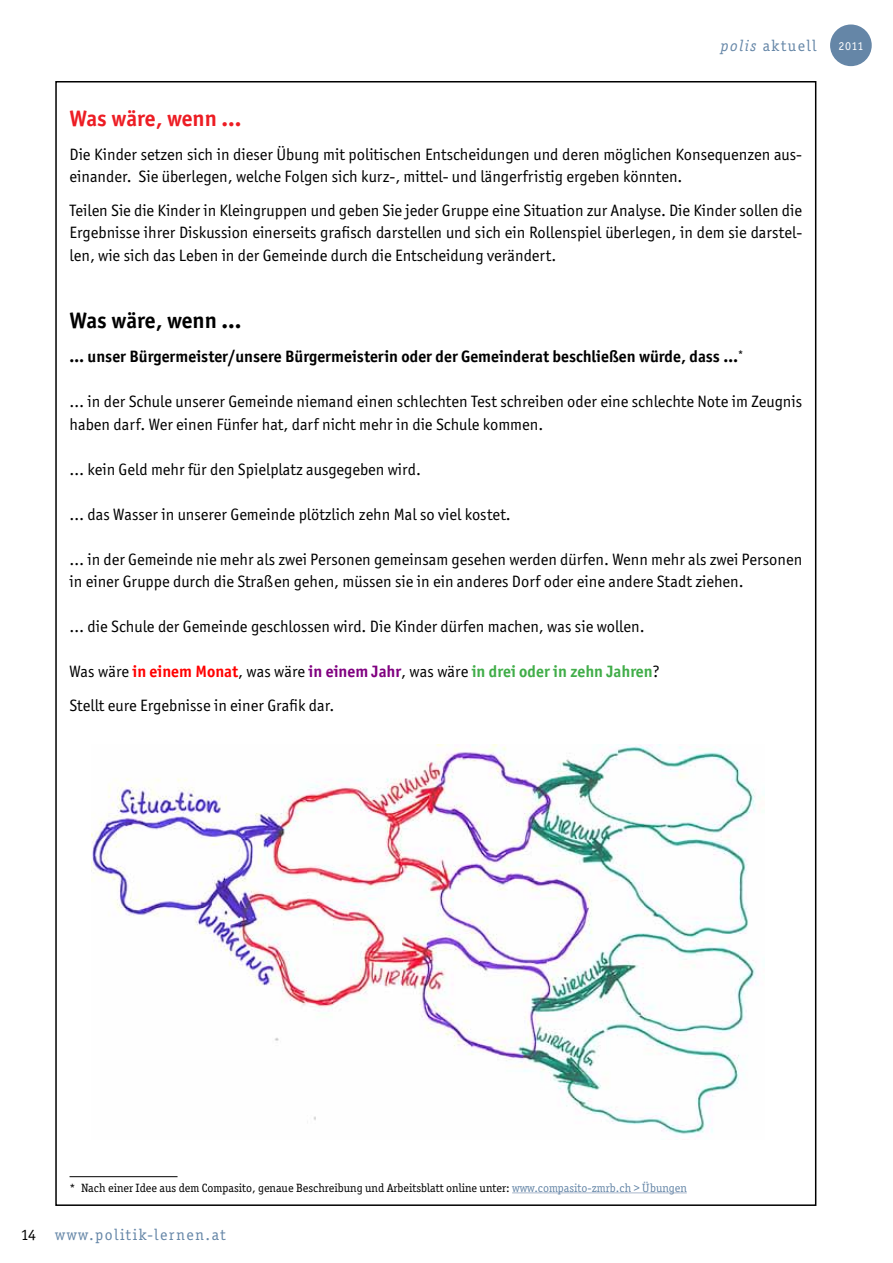
<style>
.page{position:relative;width:893px;height:1263px;background:#fff}
.page>*{position:absolute;margin:0;border:0;box-sizing:border-box;transform-origin:0 0}
.t1{font:700 22.5px "Officina San ITC";letter-spacing:-.005em;color:#ed1d24}
.t2{font:700 22.5px "Officina San ITC";letter-spacing:-.005em;color:#000}
.t3{font:16.5px/22.5px "Officina San ITC";color:#000}
.t4{font:700 16.5px "Officina San ITC";color:#000}
.t5{font:15.75px "Officina Ser ITC";letter-spacing:.1em;color:#6586a7}
.t6{font:15.75px "Officina Ser ITC";color:#000}
.t7{font:12px "Officina Ser ITC";color:#000}
.t8{font:12px "Officina Ser ITC";color:#fff}
.s1{font-style:italic}
.s2{font-weight:700;color:#f00}
.s3{font-weight:700;color:#800080}
.s4{font-weight:700;color:#41ad49}
.s5{color:#6586a7}
</style>
<div class="page">
<div style="left:831px;top:25px;width:40px;height:40px;background:#6586a7;border-radius:50%"></div>
<div style="left:830px;top:25px;width:42px;height:41px;border:2px solid #6586a7;border-radius:50%"></div>
<hr style="left:70px;top:1176px;width:108px;height:1px;background:#000">
<hr style="left:512px;top:1192px;width:175px;height:1px;background:#a8b6cb">
<img style="left:92px;top:745px;width:673px;height:395px">
<p class="t5" style="left:721px;top:37px;width:97px"><span class="s1">polis</span> aktuell</p>
<h1 class="t1" style="left:70px;top:104px;width:173px">Was wäre, wenn …</h1>
<p class="t3" style="left:70px;top:143px;width:734px">Die Kinder setzen sich in dieser Übung mit politischen Entscheidungen und deren möglichen Konsequenzen aus&shy;einander. Sie überlegen, welche Folgen sich kurz-, mittel- und längerfristig ergeben könnten.</p>
<p class="t3" style="left:70px;top:199px;width:734px;text-align:justify">Teilen Sie die Kinder in Kleingruppen und geben Sie jeder Gruppe eine Situation zur Analyse. Die Kinder sollen die Ergebnisse ihrer Diskussion einerseits grafisch darstellen und sich ein Rollenspiel überlegen, in dem sie darstel&shy;len, wie sich das Leben in der Gemeinde durch die Entscheidung verändert.</p>
<h1 class="t2" style="left:70px;top:307px;width:173px">Was wäre, wenn …</h1>
<p class="t4" style="left:70px;top:346px;width:675px">… unser Bürgermeister/unsere Bürgermeisterin oder der Gemeinderat beschließen würde, dass …<sup>*</sup></p>
<p class="t3" style="left:70px;top:390px;width:734px">… in der Schule unserer Gemeinde niemand einen schlechten Test schreiben oder eine schlechte Note im Zeugnis haben darf. Wer einen Fünfer hat, darf nicht mehr in die Schule kommen.</p>
<p class="t3" style="left:70px;top:458px;width:353px">… kein Geld mehr für den Spielplatz ausgegeben wird.</p>
<p class="t3" style="left:70px;top:503px;width:443px">… das Wasser in unserer Gemeinde plötzlich zehn Mal so viel kostet.</p>
<p class="t3" style="left:70px;top:548px;width:734px">… in der Gemeinde nie mehr als zwei Personen gemeinsam gesehen werden dürfen. Wenn mehr als zwei Personen in einer Gruppe durch die Straßen gehen, müssen sie in ein anderes Dorf oder eine andere Stadt ziehen.</p>
<p class="t3" style="left:70px;top:615px;width:577px">… die Schule der Gemeinde geschlossen wird. Die Kinder dürfen machen, was sie wollen.</p>
<p class="t3" style="left:70px;top:655px;width:592px;line-height:33.8px">Was wäre <span class="s2">in einem Monat</span>, was wäre <span class="s3">in einem Jahr</span>, was wäre <span class="s4">in drei oder in zehn Jahren</span>?<br>Stellt eure Ergebnisse in einer Grafik dar.</p>
<p class="t8" style="left:838px;top:39px;width:26px">2011</p>
<p class="t6" style="left:21px;top:1225px;width:17px">14</p>
<p class="t7" style="left:70px;top:1181px;width:619px">* Nach einer Idee aus dem Compasito, genaue Beschreibung und Arbeitsblatt online unter: <span class="s5">www.compasito-zmrb.ch &gt; Übungen</span></p>
<p class="t5" style="left:55px;top:1225px;width:172px">www.politik-lernen.at</p>
</div>
